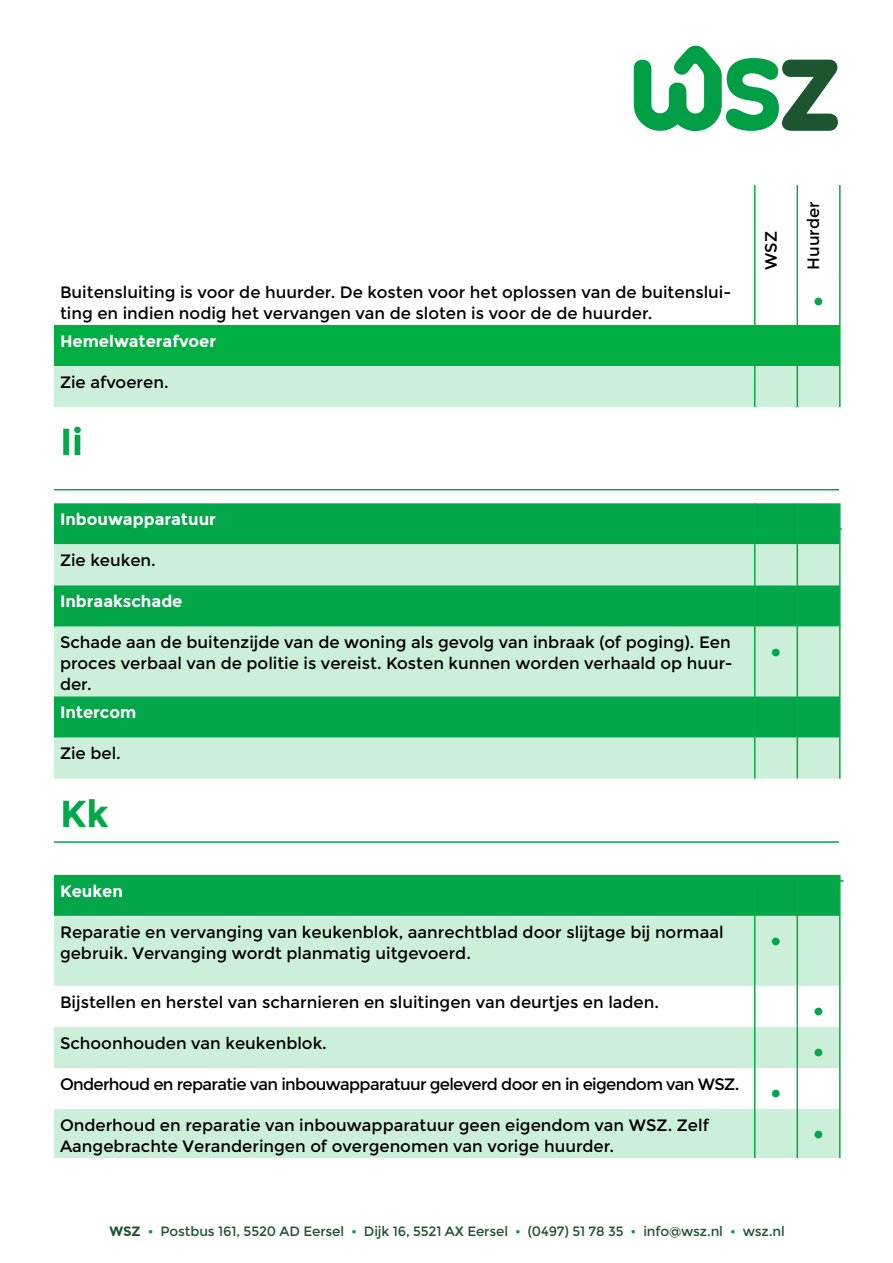
<style>
.page{position:relative;width:893px;height:1263px;background:#fff}
.page>*{position:absolute;margin:0;border:0;box-sizing:border-box;transform-origin:0 0}
.t1{font:700 37.5px "Montserrat";color:#04a64a}
.t2{font:30px "Montserrat";color:#04a64a}
.t3{font:16.5px/21px "Montserrat";color:#000}
.t4{font:16.5px "Montserrat";letter-spacing:-.04em;color:#000}
.t5{font:700 16.5px "Montserrat";color:#fff}
.t6{font:13.5px "Montserrat";letter-spacing:-.01em;color:#1d5530}
.s1{font-size:30px;color:#04a64a}
.s2{font-weight:700}
.s3{color:#009e45}
</style>
<div class="page">
<svg style="left:54px;top:325px;width:785px;height:82px;background:#65ce8d"></svg>
<hr style="left:839px;top:185px;width:2px;height:91px;background:#00ae42">
<hr style="left:839px;top:366px;width:2px;height:41px;background:#00ae42">
<hr style="left:754px;top:185px;width:1px;height:91px;background:#00ae42">
<hr style="left:796px;top:185px;width:2px;height:91px;background:#00ae42">
<hr style="left:754px;top:276px;width:1px;height:49px;background:#00ae42">
<hr style="left:796px;top:276px;width:2px;height:49px;background:#00ae42">
<hr style="left:839px;top:276px;width:2px;height:49px;background:#00ae42">
<hr style="left:754px;top:325px;width:1px;height:41px;background:#00ae42">
<hr style="left:796px;top:325px;width:2px;height:41px;background:#00ae42">
<hr style="left:839px;top:325px;width:2px;height:41px;background:#00ae42">
<hr style="left:754px;top:366px;width:1px;height:41px;background:#00ae42">
<hr style="left:796px;top:366px;width:2px;height:41px;background:#00ae42">
<div style="left:54px;top:503px;width:785px;height:41px;background:#04a64a"></div>
<div style="left:54px;top:544px;width:785px;height:234px;background:#ccefd9"></div>
<div style="left:54px;top:585px;width:785px;height:41px;background:#04a64a"></div>
<div style="left:54px;top:696px;width:785px;height:41px;background:#04a64a"></div>
<hr style="left:839px;top:503px;width:2px;height:41px;background:#00ae42">
<hr style="left:839px;top:544px;width:2px;height:41px;background:#00ae42">
<hr style="left:839px;top:585px;width:2px;height:41px;background:#00ae42">
<hr style="left:839px;top:626px;width:2px;height:70px;background:#00ae42">
<hr style="left:839px;top:696px;width:2px;height:41px;background:#00ae42">
<hr style="left:839px;top:737px;width:2px;height:41px;background:#00ae42">
<hr style="left:754px;top:503px;width:1px;height:41px;background:#00ae42">
<hr style="left:796px;top:503px;width:2px;height:41px;background:#00ae42">
<hr style="left:754px;top:544px;width:1px;height:41px;background:#00ae42">
<hr style="left:796px;top:544px;width:2px;height:41px;background:#00ae42">
<hr style="left:754px;top:585px;width:1px;height:41px;background:#00ae42">
<hr style="left:796px;top:585px;width:2px;height:41px;background:#00ae42">
<hr style="left:754px;top:626px;width:1px;height:70px;background:#00ae42">
<hr style="left:796px;top:626px;width:2px;height:70px;background:#00ae42">
<hr style="left:754px;top:696px;width:1px;height:41px;background:#00ae42">
<hr style="left:796px;top:696px;width:2px;height:41px;background:#00ae42">
<hr style="left:754px;top:737px;width:1px;height:41px;background:#00ae42">
<hr style="left:796px;top:737px;width:2px;height:41px;background:#00ae42">
<div style="left:54px;top:875px;width:785px;height:41px;background:#04a64a"></div>
<svg style="left:54px;top:916px;width:785px;height:242px;fill:#ccefd9"></svg>
<hr style="left:839px;top:875px;width:2px;height:41px;background:#00ae42">
<hr style="left:839px;top:916px;width:2px;height:70px;background:#00ae42">
<hr style="left:839px;top:1027px;width:2px;height:41px;background:#00ae42">
<hr style="left:839px;top:1109px;width:2px;height:49px;background:#00ae42">
<hr style="left:754px;top:875px;width:1px;height:41px;background:#00ae42">
<hr style="left:796px;top:875px;width:2px;height:41px;background:#00ae42">
<hr style="left:754px;top:916px;width:1px;height:70px;background:#00ae42">
<hr style="left:796px;top:916px;width:2px;height:70px;background:#00ae42">
<hr style="left:754px;top:1027px;width:1px;height:41px;background:#00ae42">
<hr style="left:796px;top:1027px;width:2px;height:41px;background:#00ae42">
<hr style="left:754px;top:1109px;width:1px;height:49px;background:#00ae42">
<hr style="left:796px;top:1109px;width:2px;height:49px;background:#00ae42">
<hr style="left:754px;top:986px;width:1px;height:41px;background:#00ae42">
<hr style="left:796px;top:986px;width:2px;height:41px;background:#00ae42">
<hr style="left:839px;top:986px;width:2px;height:41px;background:#00ae42">
<hr style="left:754px;top:1068px;width:1px;height:41px;background:#00ae42">
<hr style="left:796px;top:1068px;width:2px;height:41px;background:#00ae42">
<hr style="left:839px;top:1068px;width:2px;height:41px;background:#00ae42">
<hr style="left:54px;top:528px;width:788px;height:2px;background:#04a64a">
<hr style="left:56px;top:880px;width:788px;height:2px;background:#04a64a">
<hr style="left:54px;top:489px;width:785px;height:1px;background:#04a64a">
<hr style="left:54px;top:841px;width:785px;height:2px;background:#04a64a">
<svg style="left:634px;top:45px;width:204px;height:86px"></svg>
<p class="t3" style="left:60px;top:282px;width:673px">Buitensluiting is voor de huurder. De kosten voor het oplossen van de buitenslui&shy;ting en indien nodig het vervangen van de sloten is voor de de huurder.</p>
<p class="t5" style="left:60px;top:331px;width:158px">Hemelwaterafvoer</p>
<p class="t3" style="left:60px;top:372px;width:110px">Zie afvoeren.</p>
<h1 class="t1" style="left:60px;top:420px;width:25px">Ii</h1>
<p class="t5" style="left:60px;top:510px;width:158px">Inbouwapparatuur</p>
<p class="t3" style="left:60px;top:550px;width:97px">Zie keuken.</p>
<p class="t5" style="left:60px;top:592px;width:124px">Inbraakschade</p>
<p class="t3" style="left:60px;top:632px;width:674px">Schade aan de buitenzijde van de woning als gevolg van inbraak (of poging). Een proces verbaal van de politie is vereist. Kosten kunnen worden verhaald op huur&shy;der.</p>
<p class="t5" style="left:60px;top:703px;width:78px">Intercom</p>
<p class="t3" style="left:60px;top:743px;width:62px">Zie bel.</p>
<h1 class="t1" style="left:60px;top:791px;width:50px">Kk</h1>
<p class="t5" style="left:60px;top:881px;width:65px">Keuken</p>
<p class="t3" style="left:60px;top:922px;width:665px">Reparatie en vervanging van keukenblok, aanrechtblad door slijtage bij normaal gebruik. Vervanging wordt planmatig uitgevoerd.</p>
<p class="t3" style="left:60px;top:992px;width:601px">Bijstellen en herstel van scharnieren en sluitingen van deurtjes en laden.</p>
<p class="t3" style="left:60px;top:1033px;width:268px">Schoonhouden van keukenblok.</p>
<p class="t3" style="left:761px;top:270px;width:40px;rotate:-90deg">WSZ</p>
<h2 class="t2" style="left:770px;top:633px;width:14px">•</h2>
<h2 class="t2" style="left:770px;top:923px;width:14px">•</h2>
<p class="t4" style="left:60px;top:1074px;width:724px">Onderhoud en reparatie van inbouwapparatuur geleverd door en in eigendom van WSZ. <span class="s1">•</span></p>
<p class="t3" style="left:60px;top:1115px;width:650px">Onderhoud en reparatie van inbouwapparatuur geen eigendom van WSZ. Zelf<br>Aangebrachte Veranderingen of overgenomen van vorige huurder.</p>
<p class="t3" style="left:803px;top:270px;width:70px;rotate:-90deg">Huurder</p>
<h2 class="t2" style="left:812px;top:283px;width:14px">•</h2>
<h2 class="t2" style="left:812px;top:993px;width:14px">•</h2>
<h2 class="t2" style="left:812px;top:1034px;width:14px">•</h2>
<h2 class="t2" style="left:812px;top:1116px;width:14px">•</h2>
<p class="t6" style="left:110px;top:1224px;width:677px"><span class="s2">WSZ</span> <span class="s3">•</span> Postbus 161, 5520 AD Eersel <span class="s3">•</span> Dijk 16, 5521 AX Eersel <span class="s3">•</span> (0497) 51 78 35 <span class="s3">•</span> info@wsz.nl <span class="s3">•</span> wsz.nl</p>
</div>
